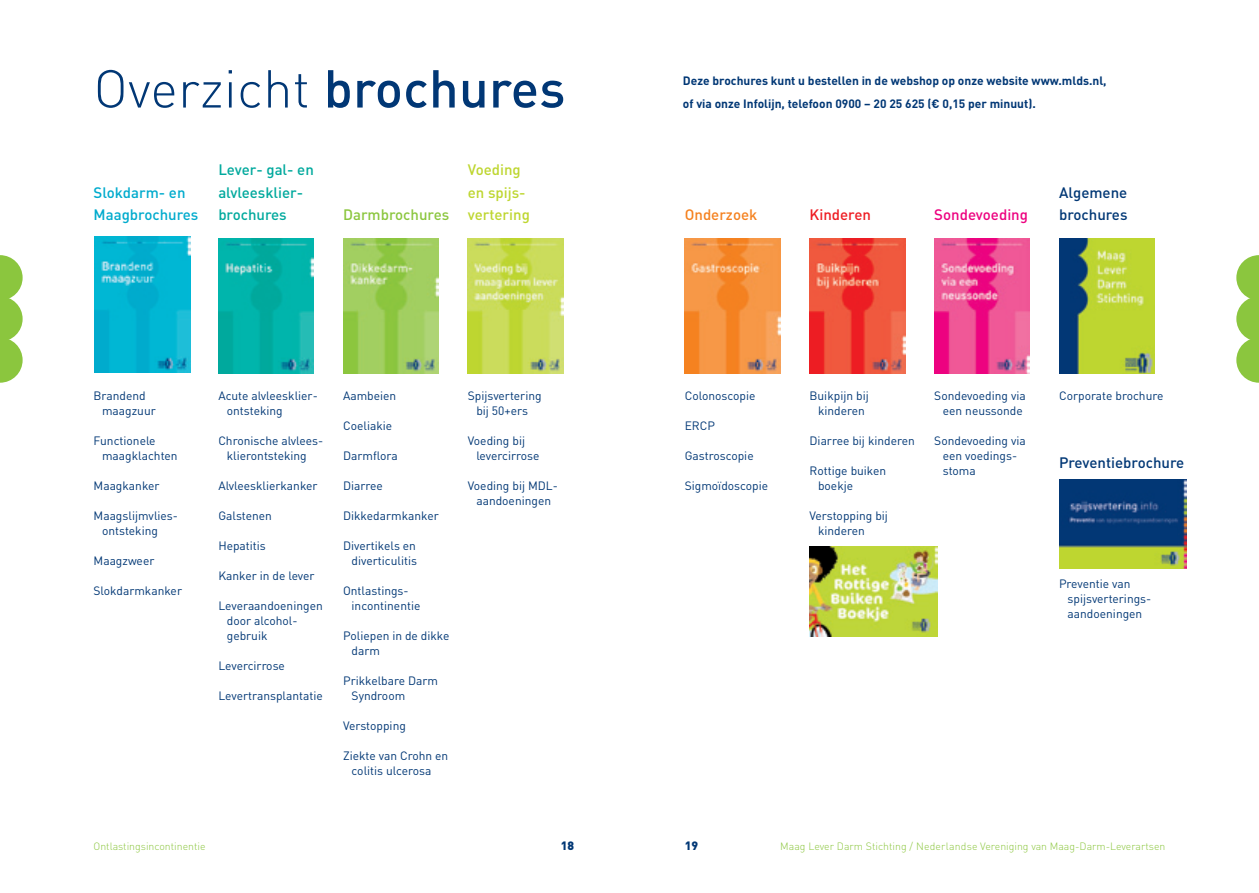
<style>
.page{position:relative;width:1259px;height:893px;background:#fff}
.page>*{position:absolute;margin:0;border:0;box-sizing:border-box;transform-origin:0 0}
.t1{font:300 52.5px "DIN";letter-spacing:.005em;color:#013775}
.t2{font:500 15px/22.5px "DIN";color:#00a99d}
.t3{font:500 15px/22.5px "DIN";color:#013775}
.t4{font:500 15px/22.5px "DIN";color:#00abcd}
.t5{font:500 15px/22.5px "DIN";color:#bed630}
.t6{font:500 15px "DIN";color:#8bc63e}
.t7{font:500 15px "DIN";color:#ed0280}
.t8{font:500 15px "DIN";color:#f58220}
.t9{font:500 15px "DIN";color:#ee1d23}
.t10{font:12px/15px "DIN";color:#013775}
.t11{font:700 12px/22.5px "DIN";color:#013775}
.t12{font:900 12px "DIN";color:#013775}
.t13{font:300 10.5px "DIN";color:#8bc63e}
.s1{font-weight:500}
</style>
<div class="page">
<img style="left:468px;top:238px;width:95px;height:136px">
<img style="left:685px;top:238px;width:95px;height:136px">
<img style="left:94px;top:236px;width:96px;height:136px">
<img style="left:218px;top:238px;width:96px;height:136px">
<img style="left:343px;top:238px;width:96px;height:136px">
<img style="left:809px;top:238px;width:96px;height:136px">
<img style="left:809px;top:547px;width:128px;height:89px">
<img style="left:934px;top:238px;width:96px;height:136px">
<img style="left:1059px;top:238px;width:95px;height:136px">
<img style="left:1059px;top:479px;width:127px;height:89px">
<svg style="left:0;top:255px;width:23px;height:128px"></svg>
<svg style="left:1236px;top:255px;width:23px;height:128px"></svg>
<h1 class="t1" style="left:94px;top:56px;width:473px">Overzicht <span class="s1">brochures</span></h1>
<p class="t11" style="left:683px;top:69px;width:425px">Deze brochures kunt u bestellen in de webshop op onze website www.mlds.nl, of via onze Infolijn, telefoon 0900 – 20 25 625 (€ 0,15 per minuut).</p>
<p class="t4" style="left:94px;top:180px;width:106px">Slokdarm- en<br>Maagbrochures</p>
<p class="t2" style="left:218px;top:158px;width:97px">Lever- gal- en alvleesklier&shy;brochures</p>
<p class="t6" style="left:343px;top:205px;width:108px">Darmbrochures</p>
<p class="t5" style="left:468px;top:158px;width:64px">Voeding en spijs&shy;vertering</p>
<p class="t10" style="left:102px;top:388px;width:55px;text-indent:-9px">Brandend maagzuur</p>
<p class="t10" style="left:102px;top:433px;width:77px;text-indent:-9px">Functionele maagklachten</p>
<p class="t10" style="left:94px;top:478px;width:68px">Maagkanker</p>
<p class="t10" style="left:102px;top:508px;width:76px;text-indent:-9px">Maagslijmvlies&shy;ontsteking</p>
<p class="t10" style="left:94px;top:553px;width:62px">Maagzweer</p>
<p class="t10" style="left:94px;top:583px;width:90px">Slokdarmkanker</p>
<p class="t10" style="left:227px;top:388px;width:92px;text-indent:-9px">Acute alvleesklier&shy;ontsteking</p>
<p class="t10" style="left:227px;top:433px;width:98px;text-indent:-9px">Chronische alvlees&shy;klierontsteking</p>
<p class="t10" style="left:218px;top:478px;width:101px">Alvleesklierkanker</p>
<p class="t10" style="left:218px;top:508px;width:55px">Galstenen</p>
<p class="t10" style="left:218px;top:538px;width:49px">Hepatitis</p>
<p class="t10" style="left:218px;top:568px;width:98px">Kanker in de lever</p>
<p class="t10" style="left:227px;top:598px;width:97px;text-indent:-9px">Leveraandoeningen door alcohol&shy;gebruik</p>
<p class="t10" style="left:218px;top:658px;width:68px">Levercirrose</p>
<p class="t10" style="left:218px;top:688px;width:106px">Levertransplantatie</p>
<p class="t10" style="left:343px;top:388px;width:55px">Aambeien</p>
<p class="t10" style="left:343px;top:418px;width:51px">Coeliakie</p>
<p class="t10" style="left:343px;top:448px;width:56px">Darmflora</p>
<p class="t10" style="left:343px;top:478px;width:41px">Diarree</p>
<p class="t10" style="left:343px;top:508px;width:97px">Dikkedarmkanker</p>
<p class="t10" style="left:343px;top:538px;width:75px;text-align:right">Divertikels en diverticulitis</p>
<p class="t10" style="left:352px;top:583px;width:70px;text-indent:-9px">Ontlastings&shy;incontinentie</p>
<p class="t10" style="left:352px;top:628px;width:99px;text-indent:-9px">Poliepen in de dikke darm</p>
<p class="t10" style="left:352px;top:673px;width:88px;text-indent:-9px">Prikkelbare Darm<br>Syndroom</p>
<p class="t10" style="left:343px;top:718px;width:64px">Verstopping</p>
<p class="t10" style="left:352px;top:748px;width:98px;text-indent:-9px">Ziekte van Crohn en colitis ulcerosa</p>
<p class="t10" style="left:468px;top:388px;width:75px;text-align:center">Spijsvertering bij 50+ers</p>
<p class="t10" style="left:476px;top:433px;width:65px;text-indent:-9px">Voeding bij levercirrose</p>
<p class="t10" style="left:468px;top:478px;width:92px;text-align:center">Voeding bij MDL&shy;aandoeningen</p>
<p class="t8" style="left:685px;top:205px;width:74px">Onderzoek</p>
<p class="t9" style="left:809px;top:205px;width:63px">Kinderen</p>
<p class="t7" style="left:934px;top:205px;width:95px">Sondevoeding</p>
<p class="t3" style="left:1059px;top:180px;width:70px">Algemene brochures</p>
<p class="t10" style="left:685px;top:388px;width:72px">Colonoscopie</p>
<p class="t10" style="left:685px;top:418px;width:32px">ERCP</p>
<p class="t10" style="left:685px;top:448px;width:70px">Gastroscopie</p>
<p class="t10" style="left:685px;top:478px;width:85px">Sigmoïdoscopie</p>
<p class="t10" style="left:809px;top:388px;width:61px;text-align:center">Buikpijn bij kinderen</p>
<p class="t10" style="left:809px;top:433px;width:107px">Diarree bij kinderen</p>
<p class="t10" style="left:818px;top:463px;width:70px;text-indent:-9px">Rottige buiken boekje</p>
<p class="t10" style="left:818px;top:508px;width:71px;text-indent:-9px">Verstopping bij kinderen</p>
<p class="t10" style="left:934px;top:388px;width:93px;text-align:center">Sondevoeding via een neussonde</p>
<p class="t10" style="left:943px;top:433px;width:84px;text-indent:-9px">Sondevoeding via een voedings&shy;stoma</p>
<p class="t10" style="left:1059px;top:388px;width:106px">Corporate brochure</p>
<p class="t3" style="left:1059px;top:450px;width:127px">Preventiebrochure</p>
<p class="t10" style="left:1067px;top:575px;width:83px;text-indent:-9px">Preventie van spijsverterings&shy;aandoeningen</p>
<p class="t13" style="left:94px;top:840px;width:113px">Ontlastingsincontinentie</p>
<p class="t12" style="left:561px;top:838px;width:15px">18</p>
<p class="t12" style="left:685px;top:838px;width:15px">19</p>
<p class="t13" style="left:780px;top:840px;width:386px">Maag Lever Darm Stichting / Nederlandse Vereniging van Maag-Darm-Leverartsen</p>
</div>
